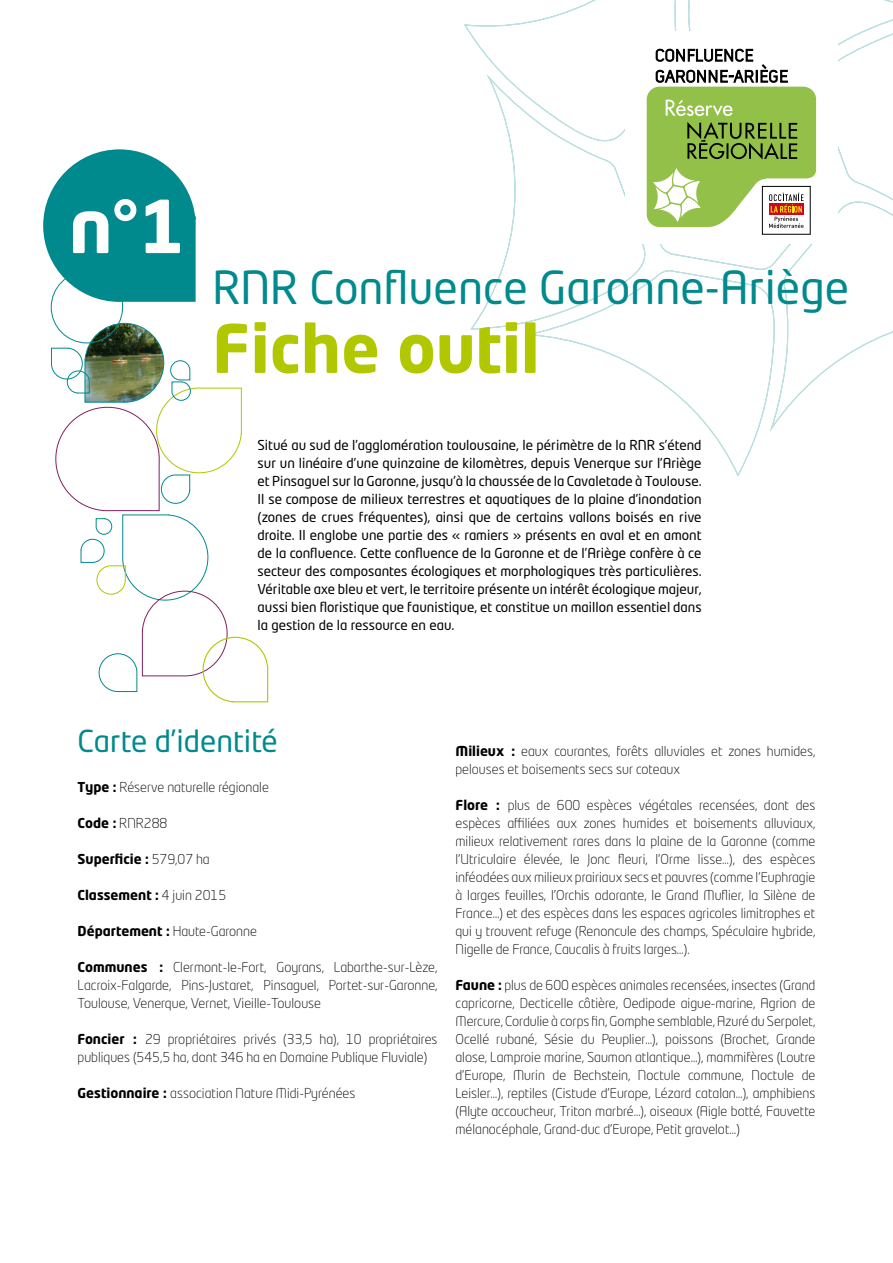
<style>
.page{position:relative;width:893px;height:1263px;background:#fff}
.page>*{position:absolute;margin:0;border:0;box-sizing:border-box;transform-origin:0 0}
.t1{font:700 72px "Neo Tech Std";color:#fff}
.t2{font:700 65.85px "Neo Tech Std";color:#b1c800}
.t3{font:45px "Neo Tech Std";color:#008a8e}
.t4{font:30px "Neo Tech Std";color:#008a8e}
.t5{font:300 13.5px/18px "Neo Tech Std";color:#000;text-align:justify}
.t6{font:13.5px/18px "Neo Tech Std";color:#000;text-align:justify}
.t7{font:700 13.5px "Neo Tech Std";color:#000}
.s1{font-weight:700}
.s2{font-weight:300}
</style>
<div class="page">
<svg style="left:464px;top:0;width:429px;height:476px"></svg>
<svg style="left:43px;top:149px;width:226px;height:554px"></svg>
<div style="left:625px;top:31px;width:213px;height:213px;background:#fff"></div>
<svg style="left:647px;top:49px;width:169px;height:179px"></svg>
<h1 class="t1" style="left:69px;top:180px;width:117px">n°1</h1>
<h3 class="t3" style="left:212px;top:260px;width:638px">RNR Confluence Garonne-Ariège</h3>
<h2 class="t2" style="left:212px;top:306px;width:329px">Fiche outil</h2>
<p class="t6" style="left:258px;top:436px;width:446px">Situé au sud de l’agglomération toulousaine, le périmètre de la RNR s’étend sur un linéaire d’une quinzaine de kilomètres, depuis Venerque sur l’Ariège et Pinsaguel sur la Garonne, jusqu’à la chaussée de la Cavaletade à Toulouse.<br>Il se compose de milieux terrestres et aquatiques de la plaine d’inondation (zones de crues fréquentes), ainsi que de certains vallons boisés en rive droite. Il englobe une partie des « ramiers » présents en aval et en amont de la confluence. Cette confluence de la Garonne et de l’Ariège confère à ce secteur des composantes écologiques et morphologiques très particulières.<br>Véritable axe bleu et vert, le territoire présente un intérêt écologique majeur, aussi bien floristique que faunistique, et constitue un maillon essentiel dans la gestion de la ressource en eau.</p>
<h3 class="t4" style="left:78px;top:723px;width:202px">Carte d’identité</h3>
<p class="t5" style="left:78px;top:778px;width:193px"><span class="s1">Type :</span> Réserve naturelle régionale</p>
<p class="t5" style="left:78px;top:814px;width:91px"><span class="s1">Code :</span> RNR288</p>
<p class="t7" style="left:78px;top:850px;width:134px">Superficie : <span class="s2">579,07 ha</span></p>
<p class="t7" style="left:78px;top:886px;width:150px">Classement : <span class="s2">4 juin 2015</span></p>
<p class="t5" style="left:78px;top:922px;width:181px"><span class="s1">Département :</span> Haute-Garonne</p>
<p class="t5" style="left:78px;top:958px;width:361px"><span class="s1">Communes :</span> Clermont-le-Fort, Goyrans, Labarthe-sur-Lèze, Lacroix-Falgarde, Pins-Justaret, Pinsaguel, Portet-sur-Garonne, Toulouse, Venerque, Vernet, Vieille-Toulouse</p>
<p class="t5" style="left:78px;top:1030px;width:361px"><span class="s1">Foncier :</span> 29 propriétaires privés (33,5 ha), 10 propriétaires publiques (545,5 ha, dont 346 ha en Domaine Publique Fluviale)</p>
<p class="t5" style="left:78px;top:1084px;width:279px"><span class="s1">Gestionnaire :</span> association Nature Midi-Pyrénées</p>
<p class="t5" style="left:455px;top:742px;width:361px"><span class="s1">Milieux :</span> eaux courantes, forêts alluviales et zones humides, pelouses et boisements secs sur coteaux</p>
<p class="t5" style="left:455px;top:796px;width:361px"><span class="s1">Flore :</span> plus de 600 espèces végétales recensées, dont des espèces affiliées aux zones humides et boisements alluviaux, milieux relativement rares dans la plaine de la Garonne (comme l’Utriculaire élevée, le Jonc fleuri, l’Orme lisse…), des espèces inféodées aux milieux prairiaux secs et pauvres (comme l’Euphragie à larges feuilles, l’Orchis odorante, le Grand Muflier, la Silène de France…) et des espèces dans les espaces agricoles limitrophes et qui y trouvent refuge (Renoncule des champs, Spéculaire hybride, Nigelle de France, Caucalis à fruits larges…).</p>
<p class="t5" style="left:455px;top:976px;width:361px"><span class="s1">Faune :</span> plus de 600 espèces animales recensées, insectes (Grand capricorne, Decticelle côtière, Oedipode aigue-marine, Agrion de Mercure, Cordulie à corps fin, Gomphe semblable, Azuré du Serpolet, Ocellé rubané, Sésie du Peuplier…), poissons (Brochet, Grande alose, Lamproie marine, Saumon atlantique…), mammifères (Loutre d’Europe, Murin de Bechstein, Noctule commune, Noctule de Leisler…), reptiles (Cistude d’Europe, Lézard catalan…), amphibiens (Alyte accoucheur, Triton marbré…), oiseaux (Aigle botté, Fauvette mélanocéphale, Grand-duc d’Europe, Petit gravelot…)</p>
</div>
